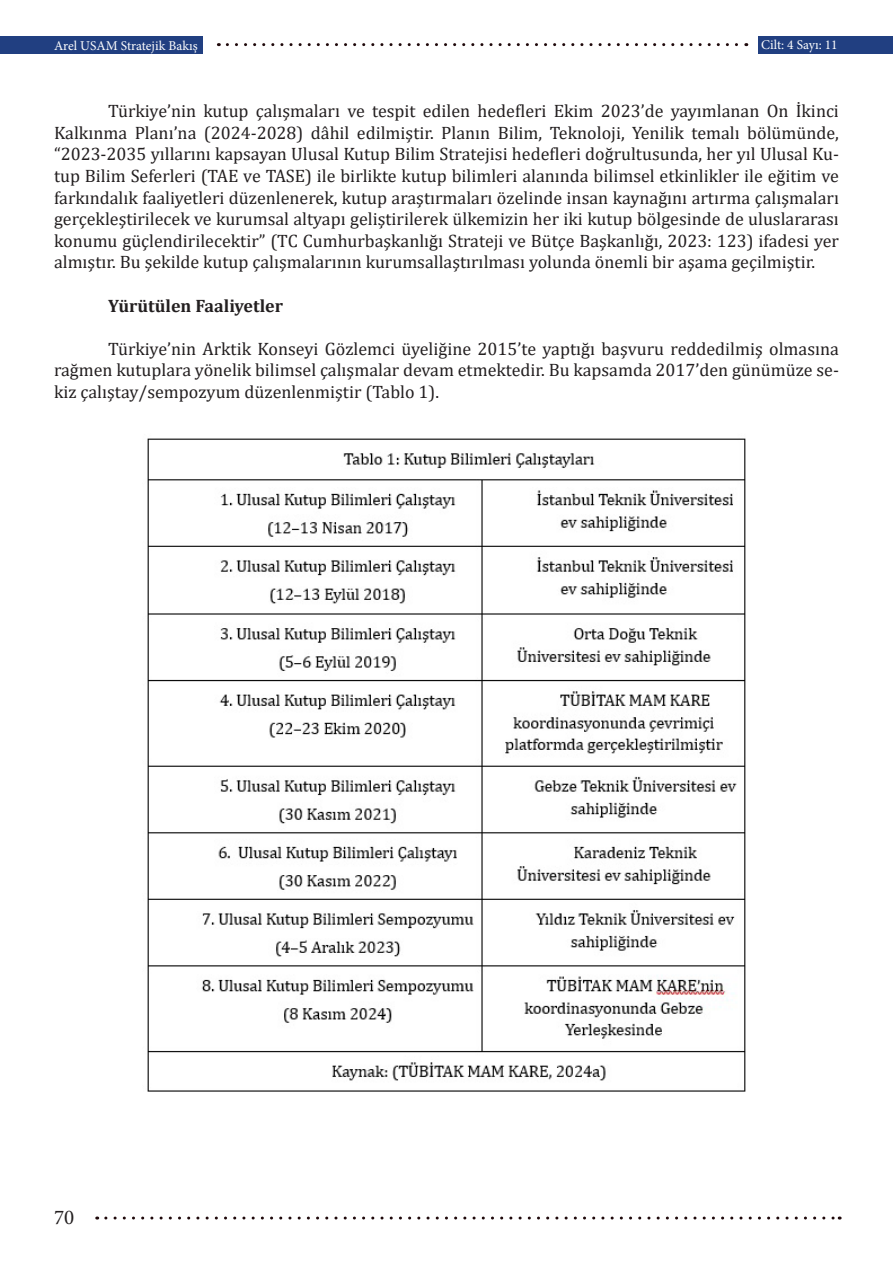
<style>
.page{position:relative;width:893px;height:1263px;background:#fff}
.page>*{position:absolute;margin:0;border:0;box-sizing:border-box;transform-origin:0 0}
.t1{font:21px "Minion Pro";color:#231f20}
.t2{font:18px/21.6px "Cambria";color:#231f20;text-align:justify}
.t3{font:700 18px "Cambria";color:#231f20}
.t4{font:13.5px "Minion Pro";color:#fff}
</style>
<div class="page">
<div style="left:0;top:36px;width:203px;height:18px;background:#213f81"></div>
<svg style="left:227px;top:43px;width:520px;height:3px"></svg>
<svg style="left:106px;top:1216px;width:734px;height:3px"></svg>
<div style="left:758px;top:36px;width:135px;height:18px;background:#213f81"></div>
<img style="left:147px;top:438px;width:599px;height:654px">
<p class="t4" style="left:54px;top:37px;width:145px">Arel USAM Stratejik Bakış</p>
<p class="t4" style="left:761px;top:35px;width:78px">Cilt: 4 Sayı: 11</p>
<p class="t2" style="left:108px;top:100px;width:732px">Türkiye’nin kutup çalışmaları ve tespit edilen hedefleri Ekim 2023’de yayımlanan On İkinci</p>
<p class="t2" style="left:54px;top:122px;width:786px">Kalkınma Planı’na (2024-2028) dâhil edilmiştir. Planın Bilim, Teknoloji, Yenilik temalı bölümünde, “2023-2035 yıllarını kapsayan Ulusal Kutup Bilim Stratejisi hedefleri doğrultusunda, her yıl Ulusal Ku&shy;tup Bilim Seferleri (TAE ve TASE) ile birlikte kutup bilimleri alanında bilimsel etkinlikler ile eğitim ve farkındalık faaliyetleri düzenlenerek, kutup araştırmaları özelinde insan kaynağını artırma çalışmaları gerçekleştirilecek ve kurumsal altyapı geliştirilerek ülkemizin her iki kutup bölgesinde de uluslararası konumu güçlendirilecektir” (TC Cumhurbaşkanlığı Strateji ve Bütçe Başkanlığı, 2023: 123) ifadesi yer almıştır. Bu şekilde kutup çalışmalarının kurumsallaştırılması yolunda önemli bir aşama geçilmiştir.</p>
<p class="t3" style="left:108px;top:293px;width:177px">Yürütülen Faaliyetler</p>
<p class="t2" style="left:54px;top:338px;width:786px;text-indent:54px">Türkiye’nin Arktik Konseyi Gözlemci üyeliğine 2015’te yaptığı başvuru reddedilmiş olmasına rağmen kutuplara yönelik bilimsel çalışmalar devam etmektedir. Bu kapsamda 2017’den günümüze se&shy;kiz çalıştay/sempozyum düzenlenmiştir (Tablo 1).</p>
<p class="t1" style="left:54px;top:1203px;width:22px">70</p>
</div>
